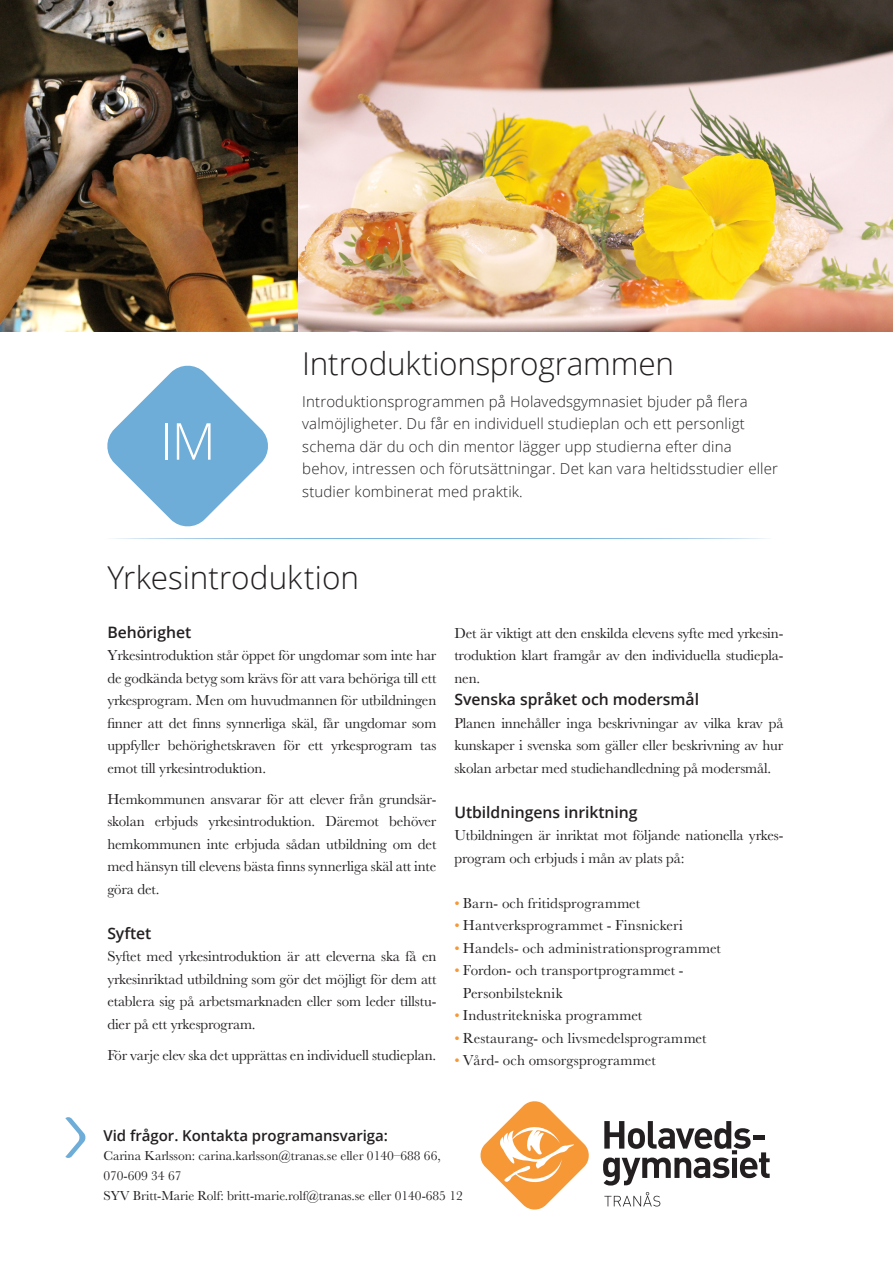
<style>
.page{position:relative;width:893px;height:1263px;background:#fff}
.page>*{position:absolute;margin:0;border:0;box-sizing:border-box;transform-origin:0 0}
.t1{font:300 51px "Open Sans";color:#fff}
.Ingress{font:300 31.5px "Open Sans";letter-spacing:-.005em;color:#231f20}
.Brödtext_fördjupning{font:600 15.75px "Open Sans";letter-spacing:-.005em;color:#231f20}
.Brödtext_fördjupning-2{font:15px/22.5px "Baskerville";letter-spacing:-.01em;color:#231f20;text-align:justify}
.Ingress-2{font:300 15px/22.5px "Open Sans";letter-spacing:.01em;color:#231f20}
.Brödtext_fördjupning-3{font:15px "Baskerville";letter-spacing:.015em;color:#231f20}
.t2{font:600 15px "Open Sans";letter-spacing:-.005em;color:#231f20}
.Brödtext_fördjupning-4{font:15px "Baskerville";letter-spacing:.01em;color:#231f20}
.t3{font:13.5px "Baskerville";letter-spacing:-.005em;color:#231f20}
.s1{color:#f79837}
</style>
<div class="page">
<svg style="left:107px;top:365px;width:161px;height:162px"></svg>
<svg style="left:65px;top:1117px;width:21px;height:41px"></svg>
<svg style="left:603px;top:1121px;width:167px;height:64px"></svg>
<svg style="left:604px;top:1192px;width:56px;height:14px"></svg>
<svg style="left:480px;top:1101px;width:109px;height:109px"></svg>
<img style="left:298px;top:0;width:595px;height:331px">
<img style="left:0;top:0;width:298px;height:331px">
<p class="t1" style="left:160px;top:406px;width:57px">IM</p>
<p class="Ingress" style="left:302px;top:342px;width:373px">Introduktionsprogrammen</p>
<p class="Ingress-2" style="left:302px;top:390px;width:477px">Introduktionsprogrammen på Holavedsgymnasiet bjuder på flera valmöjligheter. Du får en individuell studieplan och ett personligt schema där du och din mentor lägger upp studierna efter dina behov, intressen och förutsättningar. Det kan vara heltidsstudier eller studier kombinerat med praktik.</p>
<p class="Ingress" style="left:107px;top:556px;width:253px">Yrkesintroduktion</p>
<p class="Brödtext_fördjupning" style="left:107px;top:621px;width:85px">Behörighet</p>
<p class="Brödtext_fördjupning-2" style="left:107px;top:644px;width:331px">Yrkesintroduktion står öppet för ungdomar som inte har de godkända betyg som krävs för att vara behöriga till ett yrkesprogram. Men om huvudmannen för utbildningen finner att det finns synnerliga skäl, får ungdomar som uppfyller behörighetskraven för ett yrkesprogram tas emot till yrkesintroduktion.</p>
<p class="Brödtext_fördjupning-2" style="left:107px;top:788px;width:331px">Hemkommunen ansvarar för att elever från grundsär&shy;skolan erbjuds yrkesintroduktion. Däremot behöver hemkommunen inte erbjuda sådan utbildning om det med hänsyn till elevens bästa finns synnerliga skäl att inte göra det.</p>
<p class="Brödtext_fördjupning" style="left:107px;top:922px;width:46px">Syftet</p>
<p class="Brödtext_fördjupning-2" style="left:107px;top:945px;width:331px">Syftet med yrkesintroduktion är att eleverna ska få en yrkesinriktad utbildning som gör det möjligt för dem att etablera sig på arbetsmarknaden eller som leder tillstu&shy;dier på ett yrkesprogram.</p>
<p class="Brödtext_fördjupning-2" style="left:107px;top:1044px;width:330px">För varje elev ska det upprättas en individuell studieplan.</p>
<p class="Brödtext_fördjupning-2" style="left:454px;top:622px;width:331px">Det är viktigt att den enskilda elevens syfte med yrkesin&shy;troduktion klart framgår av den individuella studiepla&shy;nen.</p>
<p class="Brödtext_fördjupning" style="left:454px;top:688px;width:246px">Svenska språket och modersmål</p>
<p class="Brödtext_fördjupning-2" style="left:454px;top:712px;width:331px">Planen innehåller inga beskrivningar av vilka krav på kunskaper i svenska som gäller eller beskrivning av hur skolan arbetar med studiehandledning på modersmål.</p>
<p class="Brödtext_fördjupning" style="left:454px;top:801px;width:185px">Utbildningens inriktning</p>
<p class="Brödtext_fördjupning-2" style="left:454px;top:824px;width:331px">Utbildningen är inriktat mot följande nationella yrkes&shy;program och erbjuds i mån av plats på:</p>
<p class="Brödtext_fördjupning-3" style="left:454px;top:893px;width:187px"><span class="s1">•</span> Barn- och fritidsprogrammet</p>
<p class="Brödtext_fördjupning-3" style="left:454px;top:916px;width:230px"><span class="s1">•</span> Hantverksprogrammet - Finsnickeri</p>
<p class="Brödtext_fördjupning-3" style="left:454px;top:938px;width:268px"><span class="s1">•</span> Handels- och administrationsprogrammet</p>
<p class="Brödtext_fördjupning-2" style="left:463px;top:959px;width:222px;text-indent:-9px"><span class="s1">•</span> Fordon- och transportprogrammet -<br>Personbilsteknik</p>
<p class="Brödtext_fördjupning-3" style="left:454px;top:1006px;width:189px"><span class="s1">•</span> Industritekniska programmet</p>
<p class="Brödtext_fördjupning-2" style="left:454px;top:1027px;width:254px"><span class="s1">•</span> Restaurang- och livsmedelsprogrammet</p>
<p class="Brödtext_fördjupning-4" style="left:454px;top:1051px;width:203px"><span class="s1">•</span> Vård- och omsorgsprogrammet</p>
<p class="t2" style="left:103px;top:1125px;width:286px">Vid frågor. Kontakta programansvariga:</p>
<p class="t3" style="left:103px;top:1147px;width:339px">Carina Karlsson: carina.karlsson@tranas.se eller 0140–688 66,</p>
<p class="t3" style="left:103px;top:1167px;width:79px">070-609 34 67</p>
<p class="t3" style="left:103px;top:1187px;width:361px">SYV Britt-Marie Rolf: britt-marie.rolf@tranas.se eller 0140-685 12</p>
</div>
